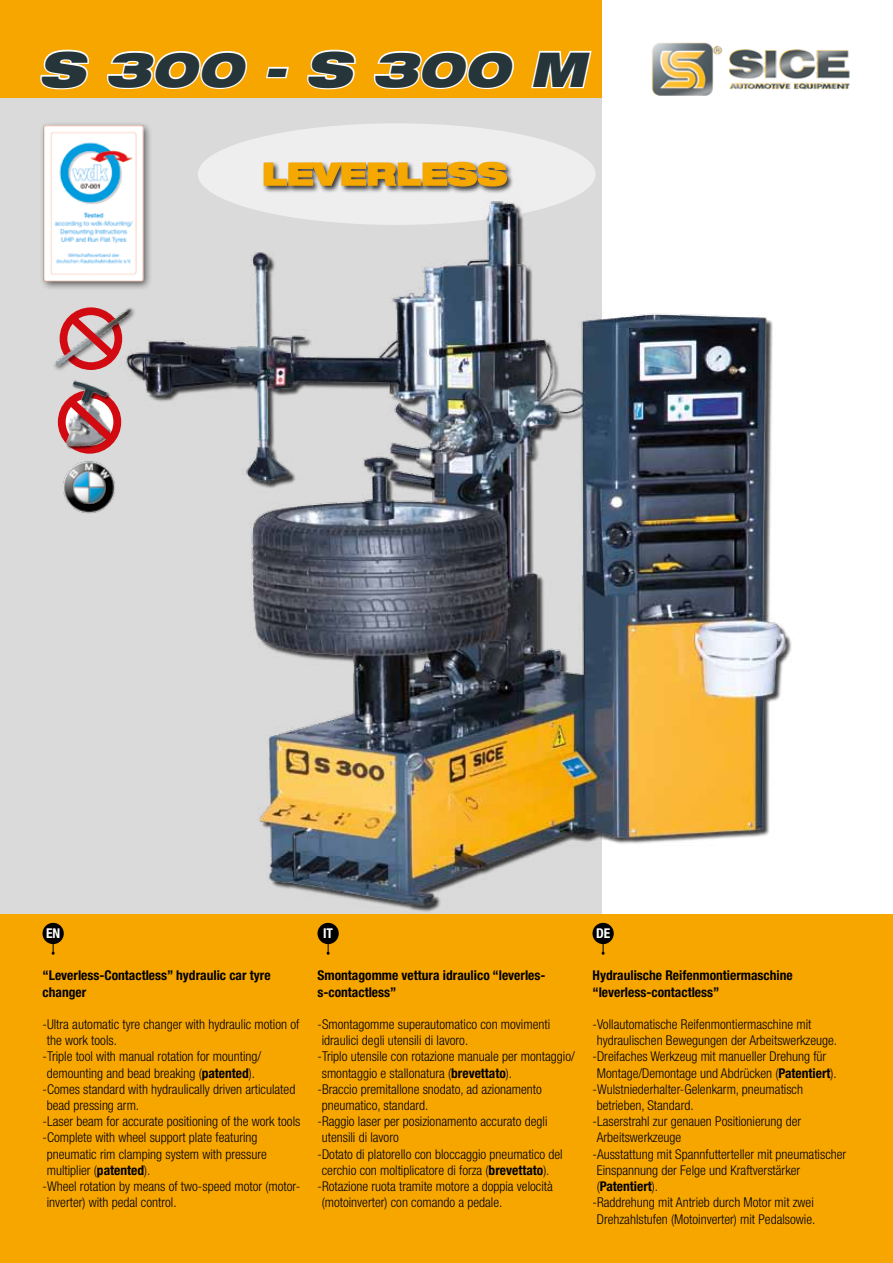
<style>
.page{position:relative;width:893px;height:1263px;background:#fff}
.page>*{position:absolute;margin:0;border:0;box-sizing:border-box;transform-origin:0 0}
.t1{font:italic 900 expanded 48px "Helvetica Neue LT Std";color:#253539}
.t2{font:300 condensed 13.5px "Helvetica Neue LT Std";color:#000}
.t3{font:700 condensed 13.5px/16.2px "Helvetica Neue LT Std";color:#000}
.t4{font:700 condensed 13.5px "Helvetica Neue LT Std";color:#fff}
.s1{font-weight:700}
.s2{font-weight:300}
</style>
<div class="page">
<div style="left:0;top:21px;width:602px;height:1178px;background:#dadada"></div>
<div style="left:0;top:0;width:602px;height:98px;background:#f7a600"></div>
<div style="left:0;top:914px;width:893px;height:349px;background:#f7a600"></div>
<img style="left:652px;top:43px;width:198px;height:53px">
<div style="left:198px;top:123px;width:398px;height:102px;background:#eee;border-radius:50%"></div>
<svg style="left:40px;top:49px;width:49px;height:41px"></svg>
<svg style="left:107px;top:51px;width:140px;height:38px"></svg>
<svg style="left:266px;top:66px;width:23px;height:13px"></svg>
<svg style="left:307px;top:49px;width:49px;height:41px"></svg>
<svg style="left:373px;top:51px;width:141px;height:38px"></svg>
<svg style="left:531px;top:50px;width:61px;height:39px"></svg>
<div style="left:262px;top:160px;width:252px;height:34px;background:#000;opacity:.75"></div>
<svg style="left:263px;top:161px;width:244px;height:21px;background:#dea938"></svg>
<img style="left:145px;top:182px;width:647px;height:741px">
<img style="left:53px;top:291px;width:98px;height:97px">
<svg style="left:62px;top:308px;width:61px;height:57px"></svg>
<div style="left:39px;top:121px;width:113px;height:170px;background:#000;opacity:.6"></div>
<img style="left:43px;top:123px;width:102px;height:159px">
<svg style="left:52px;top:944px;width:3px;height:11px"></svg>
<div style="left:43px;top:923px;width:21px;height:21px;background:#000;border-radius:50%"></div>
<svg style="left:327px;top:944px;width:3px;height:11px"></svg>
<div style="left:317px;top:923px;width:22px;height:21px;background:#000;border-radius:50%"></div>
<svg style="left:602px;top:944px;width:3px;height:11px"></svg>
<div style="left:592px;top:923px;width:22px;height:21px;background:#000;border-radius:50%"></div>
<img style="left:53px;top:379px;width:73px;height:75px">
<svg style="left:60px;top:391px;width:63px;height:59px"></svg>
<img style="left:63px;top:461px;width:52px;height:53px">
<h1 class="t1" style="left:39px;top:38px;width:549px">S 300 - S 300 M</h1>
<p class="t4" style="left:46px;top:925px;width:16px">EN</p>
<p class="t4" style="left:323px;top:925px;width:11px">IT</p>
<p class="t4" style="left:596px;top:925px;width:16px">DE</p>
<p class="t3" style="left:43px;top:967px;width:230px">“Leverless-Contactless” hydraulic car tyre changer</p>
<p class="t2" style="left:43px;top:1016px;width:258px">-Ultra automatic tyre changer with hydraulic motion of</p>
<p class="t2" style="left:47px;top:1033px;width:72px">the work tools.</p>
<p class="t2" style="left:43px;top:1049px;width:220px">-Triple tool with manual rotation for mounting/</p>
<p class="t2" style="left:47px;top:1065px;width:210px">demounting and bead breaking (<span class="s1">patented</span>).</p>
<p class="t2" style="left:43px;top:1081px;width:254px">-Comes standard with hydraulically driven articulated</p>
<p class="t2" style="left:47px;top:1097px;width:94px">bead pressing arm.</p>
<p class="t2" style="left:43px;top:1114px;width:259px">-Laser beam for accurate positioning of the work tools</p>
<p class="t2" style="left:43px;top:1130px;width:217px">-Complete with wheel support plate featuring</p>
<p class="t2" style="left:47px;top:1146px;width:222px">pneumatic rim clamping system with pressure</p>
<p class="t2" style="left:47px;top:1162px;width:105px">multiplier (<span class="s1">patented</span>).</p>
<p class="t2" style="left:43px;top:1178px;width:259px">-Wheel rotation by means of two-speed motor (motor-</p>
<p class="t2" style="left:47px;top:1195px;width:131px">inverter) with pedal control.</p>
<p class="t3" style="left:317px;top:967px;width:230px">Smontagomme vettura idraulico “leverles&shy;s-contactless”</p>
<p class="t2" style="left:317px;top:1016px;width:234px">-Smontagomme superautomatico con movimenti</p>
<p class="t2" style="left:322px;top:1033px;width:148px">idraulici degli utensili di lavoro.</p>
<p class="t2" style="left:317px;top:1049px;width:259px">-Triplo utensile con rotazione manuale per montaggio/</p>
<p class="t2" style="left:322px;top:1065px;width:192px">smontaggio e stallonatura (<span class="s1">brevettato</span>).</p>
<p class="t2" style="left:317px;top:1081px;width:226px">-Braccio premitallone snodato, ad azionamento</p>
<p class="t2" style="left:322px;top:1097px;width:108px">pneumatico, standard.</p>
<p class="t2" style="left:317px;top:1114px;width:232px">-Raggio laser per posizionamento accurato degli</p>
<p class="t2" style="left:322px;top:1130px;width:79px">utensili di lavoro</p>
<p class="t2" style="left:317px;top:1146px;width:247px">-Dotato di platorello con bloccaggio pneumatico del</p>
<p class="t2" style="left:322px;top:1162px;width:229px">cerchio con moltiplicatore di forza (<span class="s1">brevettato</span>).</p>
<p class="t2" style="left:317px;top:1178px;width:237px">-Rotazione ruota tramite motore a doppia velocità</p>
<p class="t2" style="left:322px;top:1195px;width:182px">(motoinverter) con comando a pedale.</p>
<p class="t3" style="left:592px;top:967px;width:202px">Hydraulische Reifenmontiermaschine “leverless-contactless”</p>
<p class="t2" style="left:592px;top:1016px;width:220px">-Vollautomatische Reifenmontiermaschine mit</p>
<p class="t2" style="left:597px;top:1033px;width:242px">hydraulischen Bewegungen der Arbeitswerkzeuge.</p>
<p class="t2" style="left:592px;top:1049px;width:235px">-Dreifaches Werkzeug mit manueller Drehung für</p>
<p class="t2" style="left:597px;top:1065px;width:242px">Montage/Demontage und Abdrücken (<span class="s1">Patentiert</span>).</p>
<p class="t2" style="left:592px;top:1081px;width:212px">-Wulstniederhalter-Gelenkarm, pneumatisch</p>
<p class="t2" style="left:597px;top:1097px;width:98px">betrieben, Standard.</p>
<p class="t2" style="left:592px;top:1114px;width:210px">-Laserstrahl zur genauen Positionierung der</p>
<p class="t2" style="left:597px;top:1130px;width:86px">Arbeitswerkzeuge</p>
<p class="t2" style="left:592px;top:1146px;width:255px">-Ausstattung mit Spannfutterteller mit pneumatischer</p>
<p class="t2" style="left:597px;top:1162px;width:205px">Einspannung der Felge und Kraftverstärker</p>
<p class="t3" style="left:597px;top:1178px;width:63px"><span class="s2">(</span>Patentiert<span class="s2">).</span></p>
<p class="t2" style="left:592px;top:1195px;width:223px">-Raddrehung mit Antrieb durch Motor mit zwei</p>
<p class="t2" style="left:597px;top:1211px;width:220px">Drehzahlstufen (Motoinverter) mit Pedalsowie.</p>
</div>
